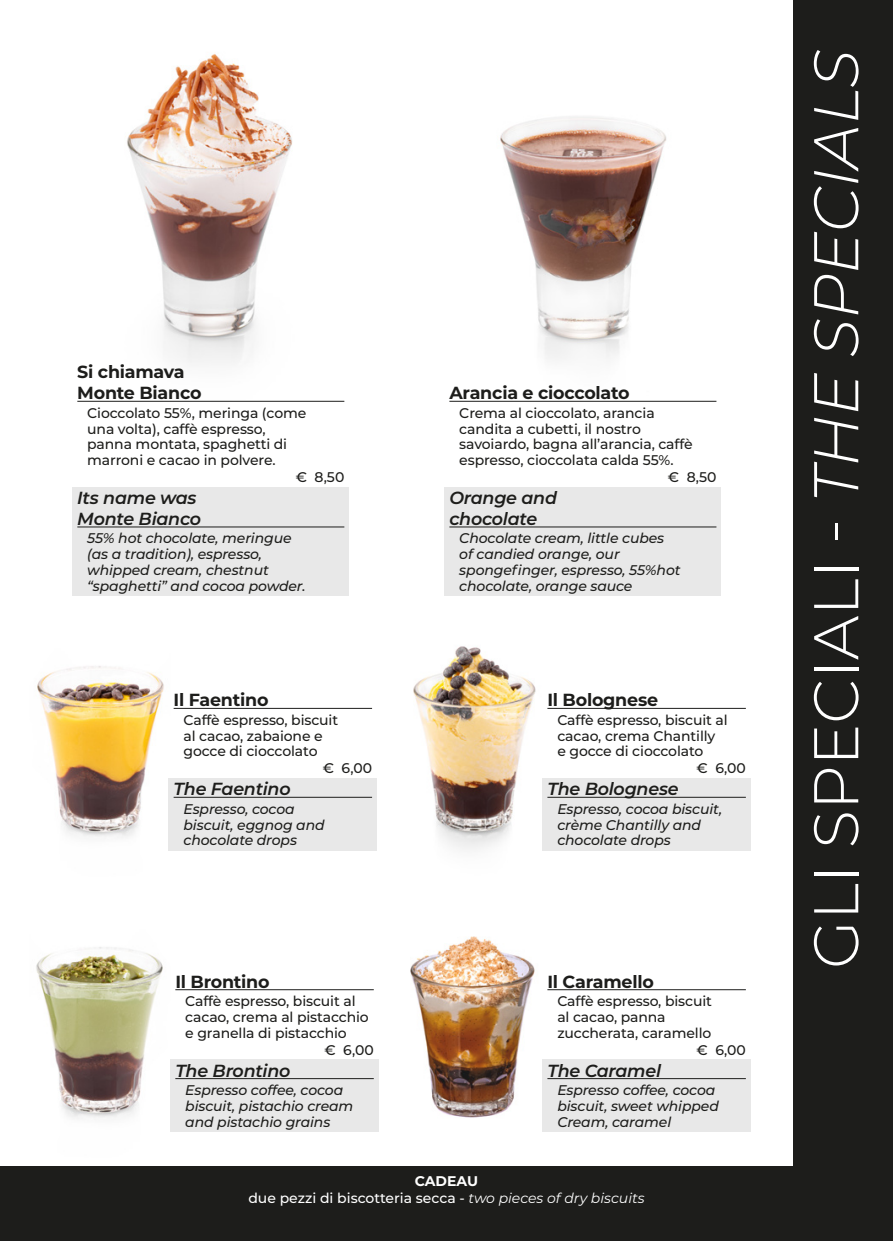
<style>
.page{position:relative;width:893px;height:1241px;background:#fff}
.page>*{position:absolute;margin:0;border:0;box-sizing:border-box;transform-origin:0 0}
.t1{font:300 63px "Montserrat";color:#fff}
.t2{font:italic 600 17.5px/21px "Montserrat";letter-spacing:-.015em;color:#1d1d1b}
.t3{font:700 17.5px/21px "Montserrat";letter-spacing:-.015em;color:#1d1d1b}
.t4{font:500 14px "Montserrat";letter-spacing:-.01em;color:#1d1d1b}
.t5{font:italic 500 14px/15.8px "Montserrat";letter-spacing:-.01em;color:#1d1d1b}
.t6{font:500 14px/16.8px "Montserrat";color:#fff;text-align:center}
.s1{font-weight:700}
.s2{font-weight:400;font-style:italic}
.s3{font-style:italic}
</style>
<div class="page">
<div style="left:794px;top:0;width:99px;height:1240px;background:#1d1d1b"></div>
<img style="left:500px;top:116px;width:167px;height:244px">
<img style="left:107px;top:54px;width:208px;height:347px">
<div style="left:0;top:1166px;width:893px;height:74px;background:#1d1d1b"></div>
<div style="left:444px;top:486px;width:277px;height:109px;background:#e8e8e8"></div>
<hr style="left:449px;top:526px;width:267px;height:1px;background:#1d1d1b">
<div style="left:72px;top:486px;width:277px;height:109px;background:#e8e8e8"></div>
<hr style="left:77px;top:526px;width:267px;height:1px;background:#1d1d1b">
<img style="left:37px;top:666px;width:133px;height:185px">
<img style="left:36px;top:947px;width:127px;height:172px">
<img style="left:410px;top:936px;width:125px;height:182px">
<img style="left:413px;top:646px;width:123px;height:204px">
<div style="left:169px;top:778px;width:208px;height:72px;background:#e8e8e8"></div>
<hr style="left:174px;top:796px;width:198px;height:1px;background:#1d1d1b">
<div style="left:542px;top:778px;width:209px;height:72px;background:#e8e8e8"></div>
<hr style="left:547px;top:796px;width:199px;height:1px;background:#1d1d1b">
<div style="left:542px;top:1059px;width:209px;height:72px;background:#e8e8e8"></div>
<hr style="left:547px;top:1077px;width:199px;height:1px;background:#1d1d1b">
<div style="left:170px;top:1059px;width:209px;height:72px;background:#e8e8e8"></div>
<hr style="left:175px;top:1077px;width:199px;height:1px;background:#1d1d1b">
<hr style="left:449px;top:401px;width:267px;height:1px;background:#1d1d1b">
<hr style="left:77px;top:401px;width:267px;height:1px;background:#1d1d1b">
<hr style="left:174px;top:707px;width:198px;height:1px;background:#1d1d1b">
<hr style="left:175px;top:989px;width:199px;height:1px;background:#1d1d1b">
<hr style="left:547px;top:707px;width:199px;height:1px;background:#1d1d1b">
<hr style="left:547px;top:989px;width:199px;height:1px;background:#1d1d1b">
<p class="t3" style="left:77px;top:361px;width:126px">Si chiamava<br>Monte Bianco</p>
<p class="t4" style="left:87px;top:403px;width:221px">Cioccolato 55%, meringa (come</p>
<p class="t4" style="left:87px;top:418px;width:180px">una volta), caffè espresso,</p>
<p class="t4" style="left:87px;top:434px;width:201px">panna montata, spaghetti di</p>
<p class="t4" style="left:87px;top:450px;width:190px">marroni e cacao in polvere.</p>
<p class="t4" style="left:296px;top:467px;width:50px">€ 8,50</p>
<p class="t2" style="left:77px;top:486px;width:125px">Its name was<br>Monte Bianco</p>
<p class="t5" style="left:87px;top:530px;width:220px">55% hot chocolate, meringue (as a tradition), espresso, whipped cream, chestnut “spaghetti” and cocoa powder.</p>
<p class="t3" style="left:174px;top:688px;width:96px">Il Faentino</p>
<p class="t4" style="left:184px;top:710px;width:156px">Caffè espresso, biscuit</p>
<p class="t4" style="left:184px;top:725px;width:141px">al cacao, zabaione e</p>
<p class="t4" style="left:184px;top:741px;width:136px">gocce di cioccolato</p>
<p class="t4" style="left:323px;top:758px;width:51px">€ 6,00</p>
<p class="t2" style="left:174px;top:777px;width:119px">The Faentino</p>
<p class="t5" style="left:184px;top:800px;width:143px">Espresso, cocoa biscuit, eggnog and chocolate drops</p>
<p class="t3" style="left:175px;top:970px;width:96px">Il Brontino</p>
<p class="t4" style="left:185px;top:991px;width:172px">Caffè espresso, biscuit al</p>
<p class="t4" style="left:185px;top:1007px;width:185px">cacao, crema al pistacchio</p>
<p class="t4" style="left:185px;top:1022px;width:163px">e granella di pistacchio</p>
<p class="t4" style="left:324px;top:1039px;width:51px">€ 6,00</p>
<p class="t2" style="left:175px;top:1058px;width:117px">The Brontino</p>
<p class="t5" style="left:185px;top:1081px;width:170px">Espresso coffee, cocoa biscuit, pistachio cream and pistachio grains</p>
<p class="t3" style="left:449px;top:382px;width:182px">Arancia e cioccolato</p>
<p class="t4" style="left:459px;top:403px;width:197px">Crema al cioccolato, arancia</p>
<p class="t4" style="left:459px;top:418px;width:183px">candita a cubetti, il nostro</p>
<p class="t4" style="left:459px;top:434px;width:235px">savoiardo, bagna all’arancia, caffè</p>
<p class="t4" style="left:459px;top:450px;width:216px">espresso, cioccolata calda 55%.</p>
<p class="t4" style="left:668px;top:467px;width:50px">€ 8,50</p>
<p class="t2" style="left:449px;top:486px;width:109px">Orange and chocolate</p>
<p class="t5" style="left:459px;top:530px;width:223px">Chocolate cream, little cubes of candied orange, our spongefinger, espresso, 55%hot chocolate, orange sauce</p>
<p class="t3" style="left:547px;top:688px;width:112px">Il Bolognese</p>
<p class="t4" style="left:557px;top:710px;width:172px">Caffè espresso, biscuit al</p>
<p class="t4" style="left:557px;top:725px;width:160px">cacao, crema Chantilly</p>
<p class="t4" style="left:557px;top:741px;width:148px">e gocce di cioccolato</p>
<p class="t4" style="left:697px;top:758px;width:51px">€ 6,00</p>
<p class="t2" style="left:547px;top:777px;width:133px">The Bolognese</p>
<p class="t5" style="left:557px;top:800px;width:166px">Espresso, cocoa biscuit, crème Chantilly and chocolate drops</p>
<p class="t3" style="left:547px;top:970px;width:108px">Il Caramello</p>
<p class="t4" style="left:557px;top:991px;width:156px">Caffè espresso, biscuit</p>
<p class="t4" style="left:557px;top:1007px;width:110px">al cacao, panna</p>
<p class="t4" style="left:557px;top:1022px;width:156px">zuccherata, caramello</p>
<p class="t4" style="left:697px;top:1039px;width:51px">€ 6,00</p>
<p class="t2" style="left:547px;top:1058px;width:115px">The Caramel</p>
<p class="t5" style="left:557px;top:1081px;width:163px">Espresso coffee, cocoa biscuit, sweet whipped<br>Cream, caramel</p>
<p class="t6" style="left:248px;top:1172px;width:398px"><span class="s1">CADEAU<br></span>due pezzi di biscotteria secca - <span class="s2">two pieces of dry biscuits</span></p>
<h1 class="t1" style="left:793px;top:968px;width:920px;rotate:-90deg">GLI SPECIALI - <span class="s3">THE SPECIALS</span></h1>
</div>
